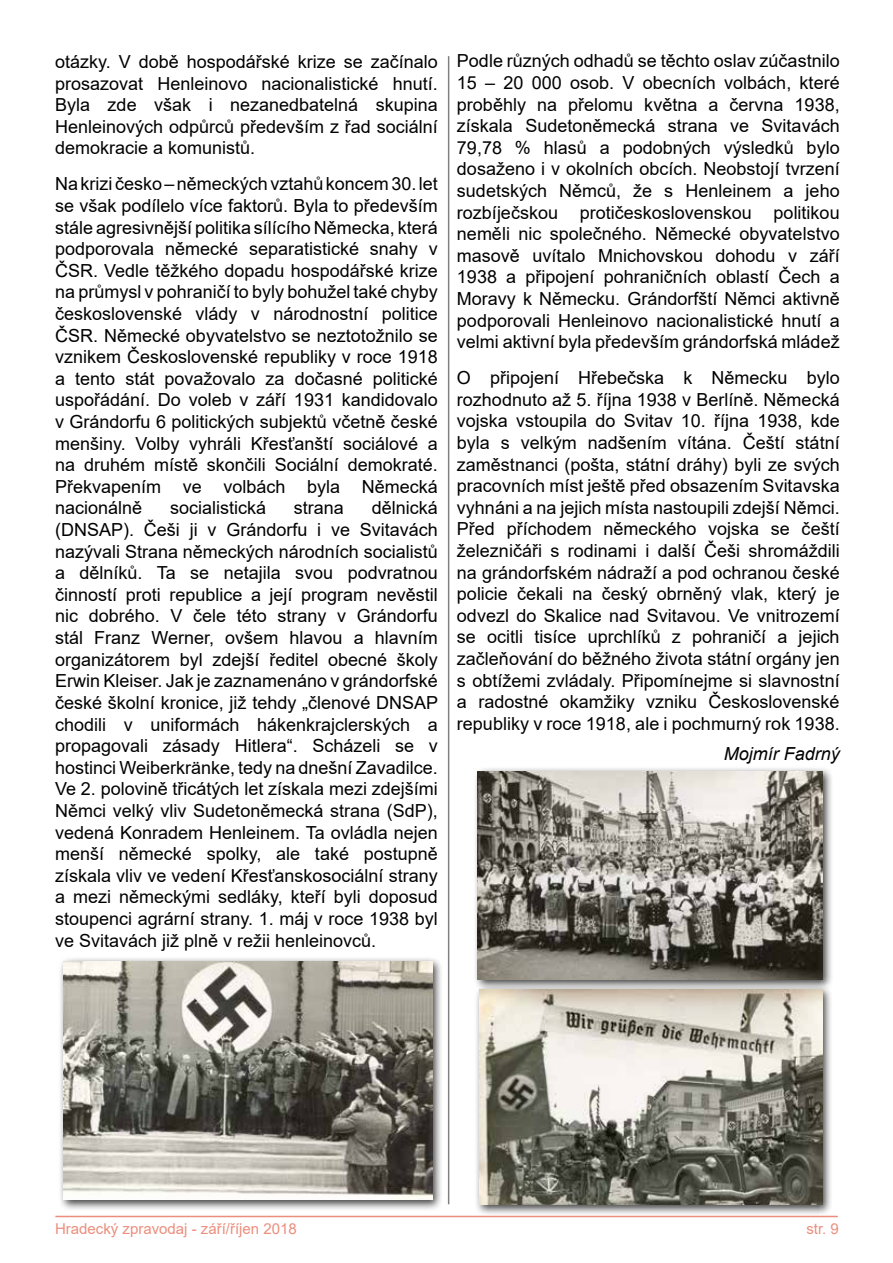
<style>
.page{position:relative;width:893px;height:1263px;background:#fff}
.page>*{position:absolute;margin:0;border:0;box-sizing:border-box;transform-origin:0 0}
.t1{font:18px/21.6px "Arial";color:#000;text-align:justify}
.t2{font:italic 18px "Arial";color:#000}
.t3{font:15px "Arial";color:#ec8e7d}
</style>
<div class="page">
<hr style="left:55px;top:1216px;width:783px;height:1px;background:#ec8e7d">
<div style="left:473px;top:766px;width:360px;height:225px;background:#000;opacity:.75"></div>
<img style="left:478px;top:771px;width:344px;height:209px">
<div style="left:474px;top:984px;width:360px;height:232px;background:#000;opacity:.75"></div>
<img style="left:479px;top:990px;width:343px;height:215px">
<div style="left:58px;top:956px;width:385px;height:255px;background:#000;opacity:.75"></div>
<img style="left:63px;top:961px;width:369px;height:239px">
<hr style="left:448px;top:56px;width:1px;height:1148px;background:#000">
<p class="t1" style="left:55px;top:51px;width:384px">otázky. V době hospodářské krize se začínalo prosazovat Henleinovo nacionalistické hnutí.<br>Byla zde však i nezanedbatelná skupina Henleinových odpůrců především z řad sociální demokracie a komunistů.</p>
<p class="t1" style="left:55px;top:173px;width:384px">Na krizi česko – německých vztahů koncem 30. let se však podílelo více faktorů. Byla to především stále agresivnější politika sílícího Německa, která podporovala německé separatistické snahy v ČSR. Vedle těžkého dopadu hospodářské krize na průmysl v pohraničí to byly bohužel také chyby československé vlády v národnostní politice ČSR. Německé obyvatelstvo se neztotožnilo se vznikem Československé republiky v roce 1918 a tento stát považovalo za dočasné politické uspořádání. Do voleb v září 1931 kandidovalo v Grándorfu 6 politických subjektů včetně české menšiny. Volby vyhráli Křesťanští sociálové a na druhém místě skončili Sociální demokraté.<br>Překvapením ve volbách byla Německá nacionálně</p>
<p class="t1" style="left:55px;top:497px;width:384px;text-indent:317px">dělnická (DNSAP). Češi ji v Grándorfu i ve Svitavách nazývali Strana německých národních socialistů a dělníků. Ta se netajila svou podvratnou činností proti republice a její program nevěstil nic dobrého. V čele této strany v Grándorfu stál Franz Werner, ovšem hlavou a hlavním organizátorem byl zdejší ředitel obecné školy Erwin Kleiser. Jak je zaznamenáno v grándorfské české školní kronice, již tehdy „členové DNSAP chodili v uniformách hákenkrajclerských a propagovali zásady Hitlera“. Scházeli se v hostinci Weiberkränke, tedy na dnešní Zavadilce.<br>Ve 2. polovině třicátých let získala mezi zdejšími Němci velký vliv Sudetoněmecká strana (SdP), vedená Konradem Henleinem. Ta ovládla nejen menší německé spolky, ale také postupně získala vliv ve vedení Křesťanskosociální strany a mezi německými sedláky, kteří byli doposud stoupenci agrární strany. 1. máj v roce 1938 byl ve Svitavách již plně v režii henleinovců.</p>
<p class="t1" style="left:170px;top:497px;width:98px">socialistická</p>
<p class="t1" style="left:294px;top:497px;width:52px">strana</p>
<p class="t1" style="left:457px;top:50px;width:384px">Podle různých odhadů se těchto oslav zúčastnilo 15 – 20 000 osob. V obecních volbách, které proběhly na přelomu května a června 1938, získala Sudetoněmecká strana ve Svitavách 79,78 % hlasů a podobných výsledků bylo dosaženo i v okolních obcích. Neobstojí tvrzení sudetských Němců, že s Henleinem a jeho rozbíječskou protičeskoslovenskou politikou neměli nic společného. Německé obyvatelstvo masově uvítalo Mnichovskou dohodu v září 1938 a připojení pohraničních oblastí Čech a Moravy k Německu. Grándorfští Němci aktivně podporovali Henleinovo nacionalistické hnutí a velmi aktivní byla především grándorfská mládež</p>
<p class="t1" style="left:457px;top:367px;width:384px">O připojení Hřebečska k Německu bylo rozhodnuto až 5. října 1938 v Berlíně. Německá vojska vstoupila do Svitav 10. října 1938, kde byla s velkým nadšením vítána. Čeští státní zaměstnanci (pošta, státní dráhy) byli ze svých pracovních míst ještě před obsazením Svitavska vyhnáni a na jejich místa nastoupili zdejší Němci.<br>Před příchodem německého vojska se čeští železničáři s rodinami i další Češi shromáždili na grándorfském nádraží a pod ochranou české policie čekali na český obrněný vlak, který je odvezl do Skalice nad Svitavou. Ve vnitrozemí se ocitli tisíce uprchlíků z pohraničí a jejich začleňování do běžného života státní orgány jen s obtížemi zvládaly. Připomínejme si slavnostní a radostné okamžiky vzniku Československé republiky v roce 1918, ale i pochmurný rok 1938.</p>
<p class="t2" style="left:724px;top:742px;width:118px">Mojmír Fadrný</p>
<p class="t3" style="left:55px;top:1218px;width:243px">Hradecký zpravodaj - září/říjen 2018</p>
<p class="t3" style="left:806px;top:1218px;width:34px">str. 9</p>
</div>
